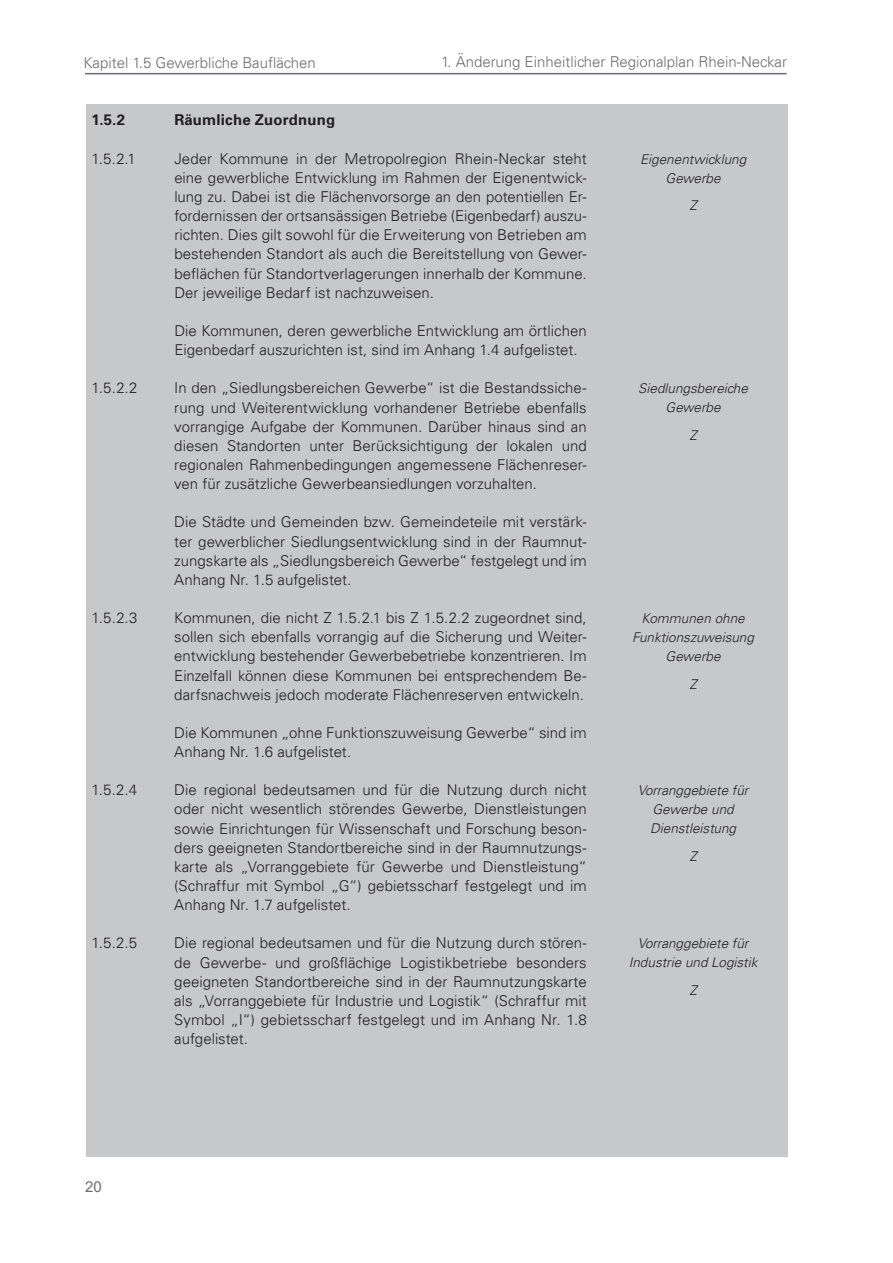
<style>
.page{position:relative;width:893px;height:1263px;background:#fff}
.page>*{position:absolute;margin:0;border:0;box-sizing:border-box;transform-origin:0 0}
.t1{font:300 15px/19.2px "Univers LT";color:#231f20;text-align:justify}
.t2{font:300 15px "Univers LT";color:#6c6d70}
.t3{font:700 15px "Univers LT";letter-spacing:.01em;color:#231f20}
.t4{font:15px "Arial";color:#6c6d70}
.t5{font:italic 300 13.5px/19.2px "Univers LT";color:#231f20;text-align:center}
</style>
<div class="page">
<div style="left:86px;top:104px;width:702px;height:1053px;background:#c7c8ca"></div>
<hr style="left:85px;top:73px;width:702px;height:1px;background:#6c6d70">
<p class="t2" style="left:83px;top:54px;width:234px">Kapitel 1.5 Gewerbliche Bauflächen</p>
<p class="t2" style="left:441px;top:53px;width:347px">1. Änderung Einheitlicher Regionalplan Rhein-Neckar</p>
<p class="t3" style="left:91px;top:111px;width:35px">1.5.2</p>
<p class="t3" style="left:174px;top:111px;width:162px">Räumliche Zuordnung</p>
<p class="t1" style="left:91px;top:149px;width:46px">1.5.2.1</p>
<p class="t1" style="left:174px;top:149px;width:414px">Jeder Kommune in der Metropolregion Rhein-Neckar steht eine gewerbliche Entwicklung im Rahmen der Eigenentwick&shy;lung zu. Dabei ist die Flächenvorsorge an den potentiellen Er&shy;fordernissen der ortsansässigen Betriebe (Eigenbedarf) auszu&shy;richten. Dies gilt sowohl für die Erweiterung von Betrieben am bestehenden Standort als auch die Bereitstellung von Gewer&shy;beflächen für Standortverlagerungen innerhalb der Kommune.<br>Der jeweilige Bedarf ist nachzuweisen.</p>
<p class="t1" style="left:174px;top:321px;width:414px">Die Kommunen, deren gewerbliche Entwicklung am örtlichen<br>Eigenbedarf auszurichten ist, sind im Anhang 1.4 aufgelistet.</p>
<p class="t1" style="left:91px;top:378px;width:48px">1.5.2.2</p>
<p class="t1" style="left:174px;top:378px;width:414px">In den „Siedlungsbereichen Gewerbe“ ist die Bestandssiche&shy;rung und Weiterentwicklung vorhandener Betriebe ebenfalls vorrangige Aufgabe der Kommunen. Darüber hinaus sind an diesen Standorten unter Berücksichtigung der lokalen und regionalen Rahmenbedingungen angemessene Flächenreser&shy;ven für zusätzliche Gewerbeansiedlungen vorzuhalten.</p>
<p class="t1" style="left:174px;top:512px;width:414px">Die Städte und Gemeinden bzw. Gemeindeteile mit verstärk&shy;ter gewerblicher Siedlungsentwicklung sind in der Raumnut&shy;zungskarte als „Siedlungsbereich Gewerbe“ festgelegt und im Anhang Nr. 1.5 aufgelistet.</p>
<p class="t1" style="left:91px;top:608px;width:48px">1.5.2.3</p>
<p class="t1" style="left:174px;top:608px;width:414px">Kommunen, die nicht Z 1.5.2.1 bis Z 1.5.2.2 zugeordnet sind, sollen sich ebenfalls vorrangig auf die Sicherung und Weiter&shy;entwicklung bestehender Gewerbebetriebe konzentrieren. Im Einzelfall können diese Kommunen bei entsprechendem Be&shy;darfsnachweis jedoch moderate Flächenreserven entwickeln.</p>
<p class="t1" style="left:174px;top:723px;width:414px">Die Kommunen „ohne Funktionszuweisung Gewerbe“ sind im<br>Anhang Nr. 1.6 aufgelistet.</p>
<p class="t1" style="left:91px;top:780px;width:47px">1.5.2.4</p>
<p class="t1" style="left:174px;top:780px;width:414px">Die regional bedeutsamen und für die Nutzung durch nicht oder nicht wesentlich störendes Gewerbe, Dienstleistungen sowie Einrichtungen für Wissenschaft und Forschung beson&shy;ders geeigneten Standortbereiche sind in der Raumnutzungs&shy;karte als „Vorranggebiete für Gewerbe und Dienstleistung“ (Schraffur mit Symbol „G“) gebietsscharf festgelegt und im Anhang Nr. 1.7 aufgelistet.</p>
<p class="t1" style="left:91px;top:933px;width:47px">1.5.2.5</p>
<p class="t1" style="left:174px;top:933px;width:414px">Die regional bedeutsamen und für die Nutzung durch stören&shy;de Gewerbe- und großflächige Logistikbetriebe besonders geeigneten Standortbereiche sind in der Raumnutzungskarte als „Vorranggebiete für Industrie und Logistik“ (Schraffur mit Symbol „I“) gebietsscharf festgelegt und im Anhang Nr. 1.8 aufgelistet.</p>
<p class="t5" style="left:640px;top:149px;width:108px">Eigenentwicklung<br>Gewerbe</p>
<p class="t5" style="left:689px;top:196px;width:9px">Z</p>
<p class="t5" style="left:638px;top:379px;width:111px">Siedlungsbereiche<br>Gewerbe</p>
<p class="t5" style="left:689px;top:426px;width:9px">Z</p>
<p class="t5" style="left:632px;top:609px;width:123px">Kommunen ohne<br>Funktionszuweisung<br>Gewerbe</p>
<p class="t5" style="left:689px;top:674px;width:9px">Z</p>
<p class="t5" style="left:638px;top:781px;width:112px">Vorranggebiete für<br>Gewerbe und<br>Dienstleistung</p>
<p class="t5" style="left:689px;top:847px;width:9px">Z</p>
<p class="t5" style="left:629px;top:934px;width:130px">Vorranggebiete für<br>Industrie und Logistik</p>
<p class="t5" style="left:689px;top:981px;width:9px">Z</p>
<p class="t4" style="left:85px;top:1176px;width:18px">20</p>
</div>
